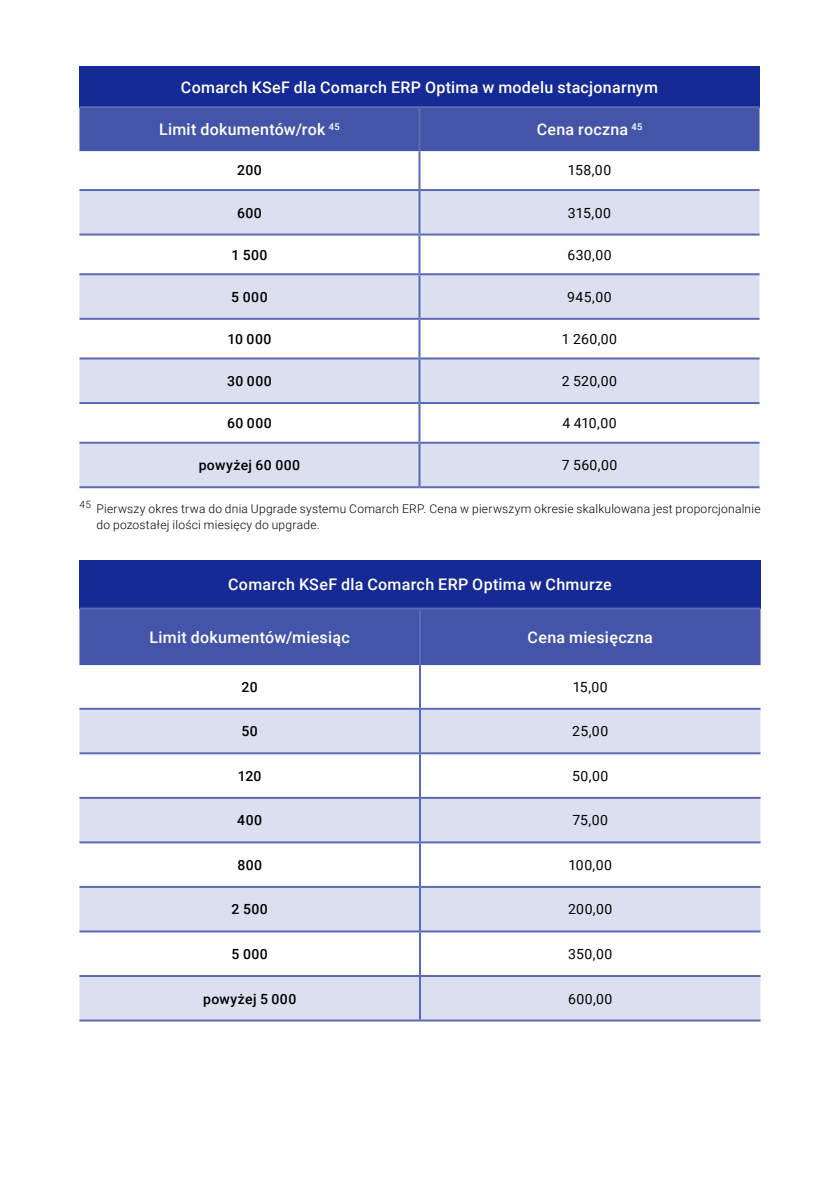
<style>
.page{position:relative;width:840px;height:1191px;background:#fff}
.page>*{position:absolute;margin:0;border:0;box-sizing:border-box;transform-origin:0 0}
.t1{font:500 16px "Roboto";letter-spacing:.015em;color:#fff}
.t2{font:14px "Roboto";letter-spacing:.035em;color:#000}
.t3{font:500 14px "Roboto";letter-spacing:.035em;color:#000}
.t4{font:300 12px/16px "Roboto";letter-spacing:.02em;color:#000}
</style>
<div class="page">
<div style="left:79px;top:66px;width:680px;height:41px;background:#152a94"></div>
<div style="left:79px;top:108px;width:680px;height:43px;background:#4455a9"></div>
<svg style="left:79px;top:191px;width:680px;height:295px;fill:#dcdfef"></svg>
<hr style="left:418px;top:108px;width:2px;height:43px;background:#5b6ab4">
<hr style="left:79px;top:106px;width:340px;height:2px;background:#5b6ab4">
<hr style="left:419px;top:106px;width:340px;height:2px;background:#5b6ab4">
<hr style="left:79px;top:189px;width:340px;height:2px;background:#5b6ab4">
<hr style="left:79px;top:233px;width:340px;height:2px;background:#5b6ab4">
<hr style="left:79px;top:273px;width:340px;height:2px;background:#5b6ab4">
<hr style="left:79px;top:318px;width:340px;height:2px;background:#5b6ab4">
<hr style="left:79px;top:357px;width:340px;height:2px;background:#5b6ab4">
<hr style="left:79px;top:402px;width:340px;height:2px;background:#5b6ab4">
<hr style="left:79px;top:442px;width:340px;height:2px;background:#5b6ab4">
<hr style="left:79px;top:486px;width:340px;height:2px;background:#5b6ab4">
<hr style="left:418px;top:151px;width:2px;height:38px;background:#5b6ab4">
<hr style="left:419px;top:189px;width:340px;height:2px;background:#5b6ab4">
<hr style="left:418px;top:191px;width:2px;height:42px;background:#5b6ab4">
<hr style="left:419px;top:233px;width:340px;height:2px;background:#5b6ab4">
<hr style="left:418px;top:235px;width:2px;height:38px;background:#5b6ab4">
<hr style="left:418px;top:320px;width:2px;height:37px;background:#5b6ab4">
<hr style="left:418px;top:404px;width:2px;height:38px;background:#5b6ab4">
<hr style="left:419px;top:273px;width:340px;height:2px;background:#5b6ab4">
<hr style="left:418px;top:275px;width:2px;height:43px;background:#5b6ab4">
<hr style="left:419px;top:318px;width:340px;height:2px;background:#5b6ab4">
<hr style="left:419px;top:357px;width:340px;height:2px;background:#5b6ab4">
<hr style="left:418px;top:359px;width:2px;height:43px;background:#5b6ab4">
<hr style="left:419px;top:402px;width:340px;height:2px;background:#5b6ab4">
<hr style="left:419px;top:442px;width:340px;height:2px;background:#5b6ab4">
<hr style="left:418px;top:444px;width:2px;height:42px;background:#5b6ab4">
<hr style="left:419px;top:486px;width:340px;height:2px;background:#5b6ab4">
<div style="left:79px;top:560px;width:681px;height:48px;background:#152a94"></div>
<div style="left:79px;top:609px;width:681px;height:56px;background:#4455a9"></div>
<svg style="left:79px;top:665px;width:681px;height:43px"></svg>
<svg style="left:79px;top:710px;width:681px;height:309px;fill:#dcdfef"></svg>
<hr style="left:420px;top:752px;width:340px;height:2px;background:#5b6ab4">
<hr style="left:420px;top:841px;width:340px;height:2px;background:#5b6ab4">
<hr style="left:420px;top:930px;width:340px;height:2px;background:#5b6ab4">
<hr style="left:420px;top:1019px;width:340px;height:2px;background:#5b6ab4">
<hr style="left:79px;top:708px;width:341px;height:2px;background:#5b6ab4">
<hr style="left:79px;top:797px;width:341px;height:2px;background:#5b6ab4">
<hr style="left:79px;top:886px;width:341px;height:2px;background:#5b6ab4">
<hr style="left:79px;top:975px;width:341px;height:2px;background:#5b6ab4">
<hr style="left:420px;top:708px;width:340px;height:2px;background:#5b6ab4">
<hr style="left:420px;top:797px;width:340px;height:2px;background:#5b6ab4">
<hr style="left:420px;top:886px;width:340px;height:2px;background:#5b6ab4">
<hr style="left:420px;top:975px;width:340px;height:2px;background:#5b6ab4">
<hr style="left:79px;top:930px;width:341px;height:2px;background:#5b6ab4">
<hr style="left:79px;top:1019px;width:341px;height:2px;background:#5b6ab4">
<hr style="left:419px;top:609px;width:2px;height:56px;background:#5b6ab4">
<hr style="left:419px;top:665px;width:2px;height:43px;background:#5b6ab4">
<hr style="left:419px;top:754px;width:2px;height:43px;background:#5b6ab4">
<hr style="left:419px;top:843px;width:2px;height:43px;background:#5b6ab4">
<hr style="left:419px;top:932px;width:2px;height:43px;background:#5b6ab4">
<hr style="left:419px;top:710px;width:2px;height:42px;background:#5b6ab4">
<hr style="left:419px;top:799px;width:2px;height:42px;background:#5b6ab4">
<hr style="left:419px;top:888px;width:2px;height:42px;background:#5b6ab4">
<hr style="left:419px;top:977px;width:2px;height:42px;background:#5b6ab4">
<hr style="left:79px;top:607px;width:341px;height:2px;background:#5b6ab4">
<hr style="left:420px;top:607px;width:340px;height:2px;background:#5b6ab4">
<hr style="left:79px;top:752px;width:341px;height:2px;background:#5b6ab4">
<hr style="left:79px;top:841px;width:341px;height:2px;background:#5b6ab4">
<p class="t1" style="left:181px;top:76px;width:478px">Comarch KSeF dla Comarch ERP Optima w modelu stacjonarnym</p>
<p class="t1" style="left:159px;top:118px;width:182px">Limit dokumentów/rok <sup>45</sup></p>
<p class="t1" style="left:536px;top:118px;width:107px">Cena roczna <sup>45</sup></p>
<p class="t3" style="left:237px;top:161px;width:26px">200</p>
<p class="t2" style="left:567px;top:161px;width:45px">158,00</p>
<p class="t3" style="left:237px;top:203px;width:26px">600</p>
<p class="t2" style="left:567px;top:203px;width:45px">315,00</p>
<p class="t3" style="left:231px;top:245px;width:38px">1 500</p>
<p class="t2" style="left:567px;top:245px;width:46px">630,00</p>
<p class="t3" style="left:231px;top:287px;width:38px">5 000</p>
<p class="t2" style="left:567px;top:287px;width:46px">945,00</p>
<p class="t3" style="left:227px;top:329px;width:45px">10 000</p>
<p class="t2" style="left:561px;top:329px;width:57px">1 260,00</p>
<p class="t3" style="left:227px;top:371px;width:46px">30 000</p>
<p class="t2" style="left:561px;top:371px;width:57px">2 520,00</p>
<p class="t3" style="left:227px;top:413px;width:46px">60 000</p>
<p class="t2" style="left:562px;top:413px;width:56px">4 410,00</p>
<p class="t3" style="left:198px;top:455px;width:103px">powyżej 60 000</p>
<p class="t2" style="left:561px;top:455px;width:57px">7 560,00</p>
<p class="t4" style="left:96px;top:500px;width:665px;text-indent:-17px"><sup>45</sup> Pierwszy okres trwa do dnia Upgrade systemu Comarch ERP. Cena w pierwszym okresie skalkulowana jest proporcjonalnie do pozostałej ilości miesięcy do upgrade.</p>
<p class="t1" style="left:228px;top:573px;width:385px">Comarch KSeF dla Comarch ERP Optima w Chmurze</p>
<p class="t1" style="left:149px;top:626px;width:201px">Limit dokumentów/miesiąc</p>
<p class="t1" style="left:527px;top:626px;width:127px">Cena miesięczna</p>
<p class="t3" style="left:241px;top:677px;width:18px">20</p>
<p class="t2" style="left:572px;top:677px;width:37px">15,00</p>
<p class="t3" style="left:241px;top:721px;width:18px">50</p>
<p class="t2" style="left:572px;top:721px;width:37px">25,00</p>
<p class="t3" style="left:238px;top:766px;width:25px">120</p>
<p class="t2" style="left:572px;top:766px;width:38px">50,00</p>
<p class="t3" style="left:237px;top:810px;width:26px">400</p>
<p class="t2" style="left:572px;top:810px;width:37px">75,00</p>
<p class="t3" style="left:237px;top:855px;width:26px">800</p>
<p class="t2" style="left:568px;top:855px;width:45px">100,00</p>
<p class="t3" style="left:231px;top:899px;width:38px">2 500</p>
<p class="t2" style="left:568px;top:899px;width:46px">200,00</p>
<p class="t3" style="left:231px;top:944px;width:38px">5 000</p>
<p class="t2" style="left:568px;top:944px;width:46px">350,00</p>
<p class="t3" style="left:203px;top:988px;width:95px">powyżej 5 000</p>
<p class="t2" style="left:567px;top:988px;width:46px">600,00</p>
</div>
